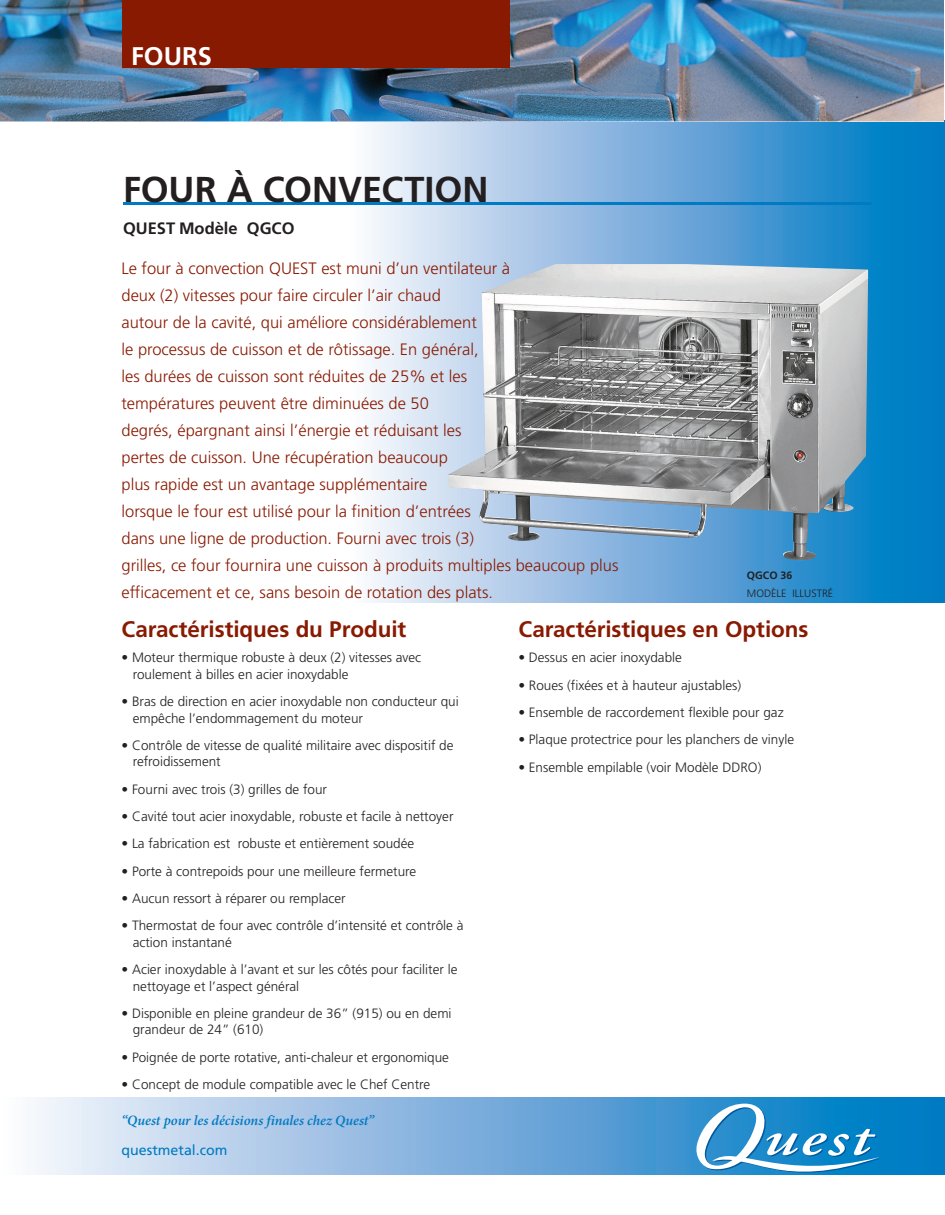
<style>
.page{position:relative;width:945px;height:1215px;background:#fff}
.page>*{position:absolute;margin:0;border:0;box-sizing:border-box;transform-origin:0 0}
.t1{font:700 36px "Frutiger";color:#231f20}
.PAGENAME-1_BOLD_17_2{font:700 25.5px "Frutiger";color:#fff}
.subhead{font:700 22.5px "Frutiger";letter-spacing:-.005em;color:#891a02}
.Intro_Text{font:300 16.5px/27px "Frutiger";color:#891a02}
.Mode{font:700 16.5px "Frutiger";color:#231f20}
.Body_9_5pt{font:italic 600 14.25px "Minion Pro";color:#007ac2}
.Body_9_5pt-2{font:14.25px "Frutiger";color:#007ac2}
.Body_9_5pt-3{font:300 13.5px/16.5px "Frutiger";color:#231f20}
.Body_9_5pt-4{font:300 10.65px/18px "Frutiger";color:#231f20}
.s1{font-weight:700}
</style>
<div class="page">
<div style="left:349px;top:120px;width:596px;height:483px;background:linear-gradient(to right,#fff3fb,#0071c0)"></div>
<img style="left:0;top:0;width:943px;height:121px">
<div style="left:0;top:1098px;width:945px;height:76px;background:linear-gradient(to right,#fff3fb,#0070bf)"></div>
<svg style="left:696px;top:1104px;width:186px;height:69px"></svg>
<hr style="left:123px;top:202px;width:748px;height:3px;background:#007ac2">
<div style="left:122px;top:0;width:388px;height:67px;background:#891a02"></div>
<img style="left:448px;top:264px;width:420px;height:297px">
<p class="PAGENAME-1_BOLD_17_2" style="left:131px;top:41px;width:82px">FOURS</p>
<p class="t1" style="left:123px;top:168px;width:367px">FOUR À CONVECTION</p>
<p class="Mode" style="left:123px;top:218px;width:173px">QUEST Modèle QGCO</p>
<p class="Intro_Text" style="left:122px;top:255px;width:498px">Le four à convection QUEST est muni d’un ventilateur à<br>deux (2) vitesses pour faire circuler l’air chaud<br>autour de la cavité, qui améliore considérablement<br>le processus de cuisson et de rôtissage. En général,<br>les durées de cuisson sont réduites de 25% et les<br>températures peuvent être diminuées de 50<br>degrés, épargnant ainsi l’énergie et réduisant les<br>pertes de cuisson. Une récupération beaucoup<br>plus rapide est un avantage supplémentaire<br>lorsque le four est utilisé pour la finition d’entrées<br>dans une ligne de production. Fourni avec trois (3)<br>grilles, ce four fournira une cuisson à produits multiples beaucoup plus efficacement et ce, sans besoin de rotation des plats.</p>
<p class="Body_9_5pt-4" style="left:747px;top:567px;width:88px"><span class="s1">QGCO 36<br></span>MODÈLE ILLUSTRÉ</p>
<p class="subhead" style="left:122px;top:616px;width:286px">Caractéristiques du Produit</p>
<p class="Body_9_5pt-3" style="left:133px;top:649px;width:290px;text-indent:-11px">• Moteur thermique robuste à deux (2) vitesses avec roulement à billes en acier inoxydable</p>
<p class="Body_9_5pt-3" style="left:133px;top:693px;width:328px;text-indent:-11px">• Bras de direction en acier inoxydable non conducteur qui empêche l’endommagement du moteur</p>
<p class="Body_9_5pt-3" style="left:133px;top:737px;width:322px;text-indent:-11px">• Contrôle de vitesse de qualité militaire avec dispositif de refroidissement</p>
<p class="Body_9_5pt-3" style="left:122px;top:781px;width:207px">• Fourni avec trois (3) grilles de four</p>
<p class="Body_9_5pt-3" style="left:122px;top:808px;width:334px">• Cavité tout acier inoxydable, robuste et facile à nettoyer</p>
<p class="Body_9_5pt-3" style="left:122px;top:835px;width:294px">• La fabrication est robuste et entièrement soudée</p>
<p class="Body_9_5pt-3" style="left:122px;top:863px;width:296px">• Porte à contrepoids pour une meilleure fermeture</p>
<p class="Body_9_5pt-3" style="left:122px;top:890px;width:226px">• Aucun ressort à réparer ou remplacer</p>
<p class="Body_9_5pt-3" style="left:133px;top:917px;width:332px;text-indent:-11px">• Thermostat de four avec contrôle d’intensité et contrôle à action instantané</p>
<p class="Body_9_5pt-3" style="left:133px;top:961px;width:326px;text-indent:-11px">• Acier inoxydable à l’avant et sur les côtés pour faciliter le nettoyage et l’aspect général</p>
<p class="Body_9_5pt-3" style="left:133px;top:1005px;width:320px;text-indent:-11px">• Disponible en pleine grandeur de 36” (915) ou en demi grandeur de 24” (610)</p>
<p class="Body_9_5pt-3" style="left:122px;top:1049px;width:329px">• Poignée de porte rotative, anti-chaleur et ergonomique</p>
<p class="Body_9_5pt-3" style="left:122px;top:1076px;width:310px">• Concept de module compatible avec le Chef Centre</p>
<p class="Body_9_5pt" style="left:122px;top:1110px;width:254px">“Quest pour les décisions finales chez Quest”</p>
<p class="Body_9_5pt-2" style="left:122px;top:1141px;width:108px">questmetal.com</p>
<p class="subhead" style="left:518px;top:616px;width:292px">Caractéristiques en Options</p>
<p class="Body_9_5pt-3" style="left:518px;top:649px;width:165px">• Dessus en acier inoxydable</p>
<p class="Body_9_5pt-3" style="left:518px;top:677px;width:224px">• Roues (fixées et à hauteur ajustables)</p>
<p class="Body_9_5pt-3" style="left:518px;top:704px;width:267px">• Ensemble de raccordement flexible pour gaz</p>
<p class="Body_9_5pt-3" style="left:518px;top:731px;width:277px">• Plaque protectrice pour les planchers de vinyle</p>
<p class="Body_9_5pt-3" style="left:518px;top:759px;width:245px">• Ensemble empilable (voir Modèle DDRO)</p>
</div>
